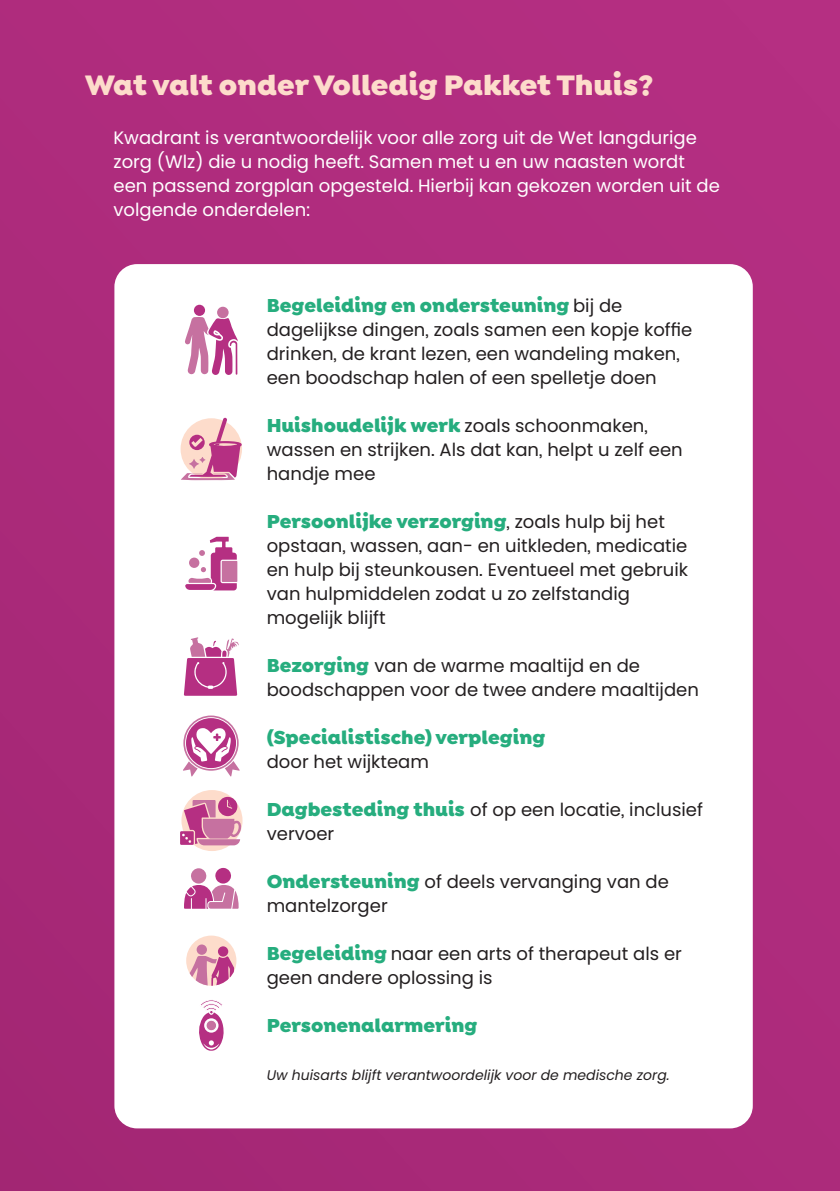
<style>
.page{position:relative;width:840px;height:1191px;background:#fff}
.page>*{position:absolute;margin:0;border:0;box-sizing:border-box;transform-origin:0 0}
.t1{font:900 30px "Isidora Sans Alt";color:#fddccb}
.t2{font:900 20px "Isidora Sans Alt";color:#26ad7e}
.t3{font:18px/24px "Poppins";color:#231f20}
.t4{font:18px/24px "Poppins";color:#fff}
.t5{font:italic 14px "Poppins";color:#231f20}
.s1{font-family:"Poppins";font-weight:400;font-size:18px;color:#231f20}
.s2{font-family:"Isidora Sans Alt";font-weight:900;font-size:20px;color:#26ad7e}
</style>
<div class="page">
<div style="left:0;top:0;width:839px;height:1191px;background:#af2c7d"></div>
<div style="left:114px;top:264px;width:638px;height:864px;background:#fff;border-radius:23px"></div>
<svg style="left:199px;top:1000px;width:25px;height:50px"></svg>
<div style="left:194px;top:305px;width:11px;height:11px;background:#b52f82;border-radius:50%"></div>
<div style="left:217px;top:307px;width:11px;height:11px;background:#c671a0;border-radius:50%"></div>
<svg style="left:185px;top:317px;width:53px;height:58px"></svg>
<svg style="left:181px;top:417px;width:60px;height:63px"></svg>
<svg style="left:185px;top:537px;width:52px;height:53px"></svg>
<svg style="left:184px;top:637px;width:55px;height:59px"></svg>
<svg style="left:183px;top:715px;width:57px;height:61px"></svg>
<div style="left:181px;top:790px;width:61px;height:61px;background:#fddccb;border-radius:50%"></div>
<svg style="left:180px;top:797px;width:62px;height:48px"></svg>
<svg style="left:184px;top:868px;width:54px;height:40px"></svg>
<div style="left:186px;top:935px;width:50px;height:50px;background:#fddccb;border-radius:50%"></div>
<svg style="left:188px;top:956px;width:46px;height:29px"></svg>
<div style="left:196px;top:944px;width:11px;height:10px;background:#c671a0;border-radius:50%"></div>
<div style="left:218px;top:946px;width:10px;height:10px;background:#b52f82;border-radius:50%"></div>
<p class="t1" style="left:85px;top:66px;width:569px">Wat valt onder Volledig Pakket Thuis?</p>
<p class="t4" style="left:113px;top:126px;width:607px">Kwadrant is verantwoordelijk voor alle zorg uit de Wet langdurige zorg (Wlz) die u nodig heeft. Samen met u en uw naasten wordt een passend zorgplan opgesteld. Hierbij kan gekozen worden uit de volgende onderdelen:</p>
<p class="t2" style="left:266px;top:293px;width:357px">Begeleiding en ondersteuning <span class="s1">bij de</span></p>
<p class="t3" style="left:266px;top:318px;width:427px">dagelijkse dingen, zoals samen een kopje koffie drinken, de krant lezen, een wandeling maken, een boodschap halen of een spelletje doen</p>
<p class="t2" style="left:266px;top:413px;width:382px">Huishoudelijk werk <span class="s1">zoals schoonmaken,</span></p>
<p class="t3" style="left:266px;top:438px;width:417px">wassen en strijken. Als dat kan, helpt u zelf een handje mee</p>
<p class="t2" style="left:266px;top:509px;width:399px">Persoonlijke verzorging<span class="s1">, zoals hulp bij het</span></p>
<p class="t3" style="left:266px;top:534px;width:422px">opstaan, wassen, aan- en uitkleden, medicatie en hulp bij steunkousen. Eventueel met gebruik van hulpmiddelen zodat u zo zelfstandig mogelijk blijft</p>
<p class="t3" style="left:266px;top:654px;width:433px"><span class="s2">Bezorging</span> van de warme maaltijd en de boodschappen voor de twee andere maaltijden</p>
<p class="t2" style="left:266px;top:725px;width:280px">(Specialistische) verpleging</p>
<p class="t3" style="left:266px;top:750px;width:164px">door het wijkteam</p>
<p class="t3" style="left:266px;top:798px;width:437px"><span class="s2">Dagbesteding thuis</span> of op een locatie, inclusief vervoer</p>
<p class="t3" style="left:266px;top:870px;width:403px"><span class="s2">Ondersteuning</span> of deels vervanging van de mantelzorger</p>
<p class="t3" style="left:266px;top:942px;width:416px"><span class="s2">Begeleiding</span> naar een arts of therapeut als er geen andere oplossing is</p>
<p class="t2" style="left:266px;top:1013px;width:212px">Personenalarmering</p>
<p class="t5" style="left:266px;top:1067px;width:404px">Uw huisarts blijft verantwoordelijk voor de medische zorg.</p>
</div>
